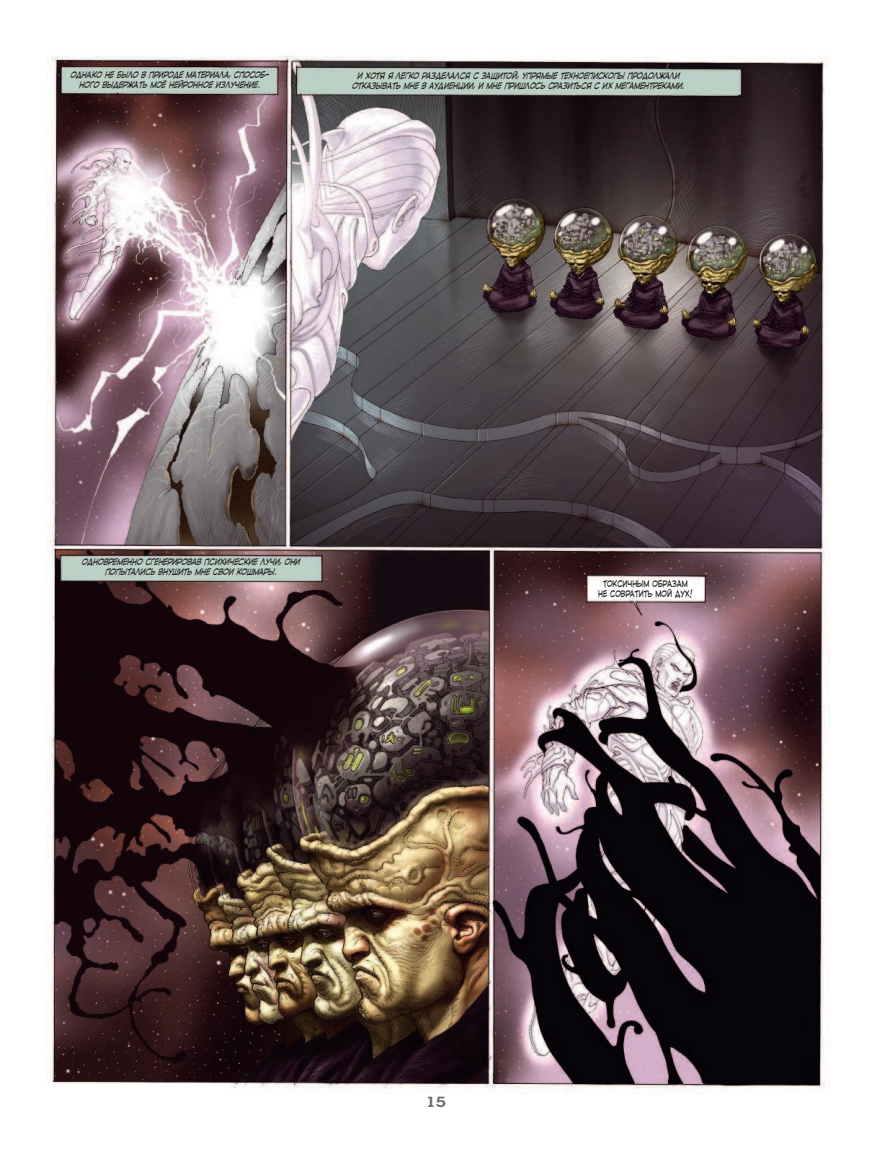
<style>
.page{position:relative;width:893px;height:1149px;background:#fff}
.page>*{position:absolute;margin:0;border:0;box-sizing:border-box;transform-origin:0 0}
.t1{font:600 14.4px "Lubalin Graph";color:#6d6e71;scale:1.2 1}
.t2{font:italic 8.55px/9.9px "v C Ccomicrazy Doubled";color:#231f20;text-align:center;scale:.75 1}
.t3{font:8.55px/9.9px "v C Ccomicrazy Doubled";color:#231f20;text-align:center;scale:.75 1}
</style>
<div class="page">
<img style="left:46px;top:55px;width:784px;height:1039px">
<p class="t2" style="left:70px;top:70px;width:268px">Однако небыло вприродематериала,способ&shy;ного выдержатьмоёнейронноеизлучение.</p>
<p class="t2" style="left:352px;top:71px;width:449px">Ихотяялегко разделалсясзащитой,упрямыетехноепископы продолжали отказыватьмневаудиенции,имнепришлосьсразитьсясихмегаментреками.</p>
<p class="t2" style="left:82px;top:557px;width:296px">Одновременно сгенерировавпсихическиелучи,они попыталисьвнушитьмнесвоикошмары.</p>
<p class="t3" style="left:598px;top:578px;width:128px">Токсичным образам не совратить мой дух!</p>
<h1 class="t1" style="left:426px;top:1093px;width:18px">15</h1>
</div>
